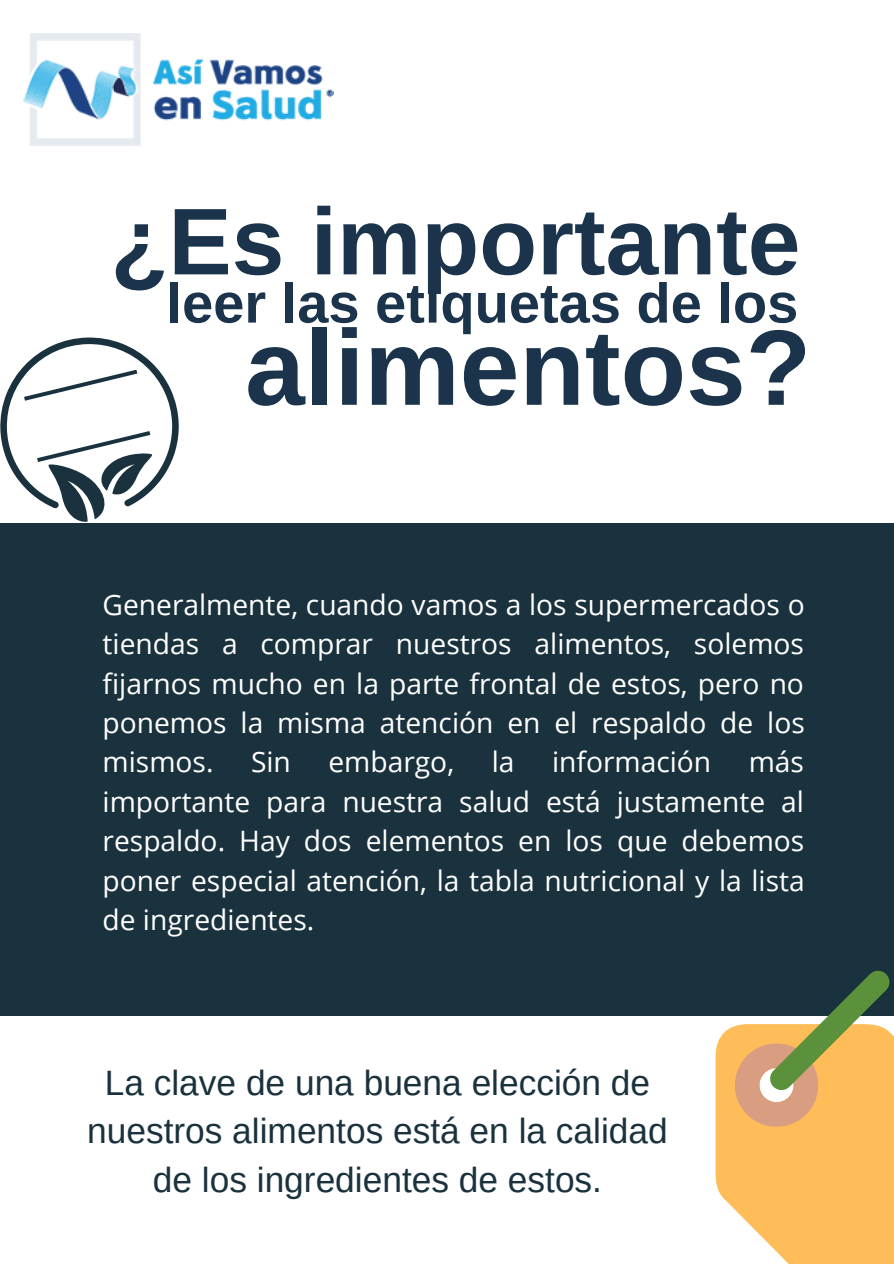
<style>
.page{position:relative;width:894px;height:1264px;background:#fff}
.page>*{position:absolute;margin:0;border:0;box-sizing:border-box;transform-origin:0 0}
.t1{font:700 107.1px "Arimo";color:#1b344b}
.t2{font:700 94.8px "Arimo";color:#1b344b}
.t3{font:700 55.95px "Arimo";color:#1b344b}
.t4{font:35.25px/48.4px "Arimo";color:#1a323d;text-align:center}
.t5{font:28.2px/39.5px "Open Sans";color:#fff;text-align:justify}
</style>
<div class="page">
<div style="left:0;top:523px;width:893px;height:492px;background:#1a323d"></div>
<img style="left:24px;top:33px;width:309px;height:113px">
<svg style="left:0;top:337px;width:179px;height:185px"></svg>
<svg style="left:715px;top:970px;width:178px;height:293px"></svg>
<p class="t2" style="left:110px;top:188px;width:691px">¿Es importante</p>
<p class="t3" style="left:166px;top:272px;width:633px">leer las etiquetas de los</p>
<p class="t1" style="left:245px;top:308px;width:567px">alimentos?</p>
<p class="t5" style="left:103px;top:584px;width:703px">Generalmente, cuando vamos a los supermercados o tiendas a comprar nuestros alimentos, solemos fijarnos mucho en la parte frontal de estos, pero no ponemos la misma atención en el respaldo de los mismos.</p>
<p class="t5" style="left:103px;top:741px;width:703px;text-indent:646px">más importante para nuestra salud está justamente al respaldo. Hay dos elementos en los que debemos poner especial atención, la tabla nutricional y la lista de ingredientes.</p>
<p class="t5" style="left:251px;top:741px;width:41px">Sin</p>
<p class="t5" style="left:328px;top:741px;width:127px">embargo,</p>
<p class="t5" style="left:491px;top:741px;width:24px">la</p>
<p class="t5" style="left:552px;top:741px;width:161px">información</p>
<p class="t4" style="left:87px;top:1058px;width:582px">La clave de una buena elección de nuestros alimentos está en la calidad de los ingredientes de estos.</p>
</div>
